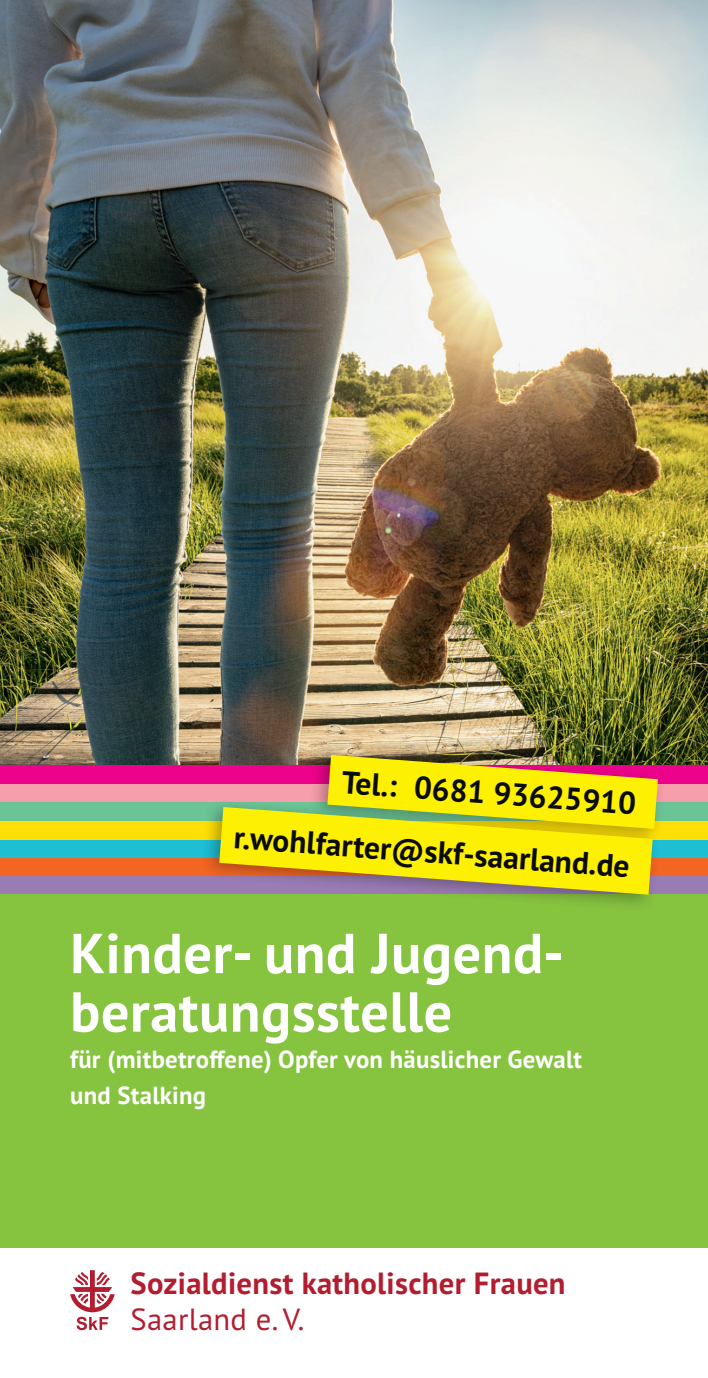
<style>
.page{position:relative;width:708px;height:1378px;background:#fff}
.page>*{position:absolute;margin:0;border:0;box-sizing:border-box;transform-origin:0 0}
.t1{font:700 56.25px/58.5px "PT Sans Pro";letter-spacing:.01em;color:#fff}
.t2{font:700 31.5px "PT Sans Pro";color:#0a0c0a}
.t3{font:700 30.6px "PT Sans Pro";letter-spacing:.01em;color:#b21d30}
.t4{font:30.6px "PT Sans Pro";letter-spacing:.01em;color:#b21d30}
.t5{font:700 24.75px/36px "PT Sans Pro";letter-spacing:.01em;color:#fff}
</style>
<div class="page">
<img style="left:0;top:0;width:708px;height:765px">
<div style="left:0;top:767px;width:708px;height:481px;background:#86c33f"></div>
<div style="left:0;top:784px;width:708px;height:18px;background:#f69eac"></div>
<div style="left:0;top:802px;width:708px;height:19px;background:#6bc495"></div>
<div style="left:0;top:765px;width:708px;height:19px;background:#ed028b"></div>
<div style="left:0;top:839px;width:708px;height:19px;background:#1ebed5"></div>
<div style="left:0;top:821px;width:708px;height:18px;background:#ffdf05"></div>
<div style="left:0;top:858px;width:708px;height:18px;background:#f36522"></div>
<div style="left:0;top:876px;width:708px;height:17px;background:#9a7cb5"></div>
<div style="left:309px;top:745px;width:358px;height:101px;background:#0a0c0a;opacity:.32"></div>
<svg style="left:70px;top:1270px;width:45px;height:60px"></svg>
<div style="left:201px;top:798px;width:460px;height:115px;background:#0a0c0a;opacity:.32"></div>
<svg style="left:219px;top:755px;width:439px;height:140px"></svg>
<p class="t2" style="left:343px;top:761px;width:296px;rotate:4deg">Tel.: 0681 93625910</p>
<p class="t2" style="left:235px;top:817px;width:398px;rotate:4deg">r.wohlfarter@skf-saarland.de</p>
<h1 class="t1" style="left:70px;top:923px;width:489px">Kinder- und Jugend&shy;beratungsstelle</h1>
<p class="t5" style="left:70px;top:1040px;width:514px">für (mitbetroffene) Opfer von häuslicher Gewalt und Stalking</p>
<p class="t3" style="left:131px;top:1263px;width:437px">Sozialdienst katholischer Frauen</p>
<p class="t4" style="left:131px;top:1299px;width:175px">Saarland e. V.</p>
</div>
